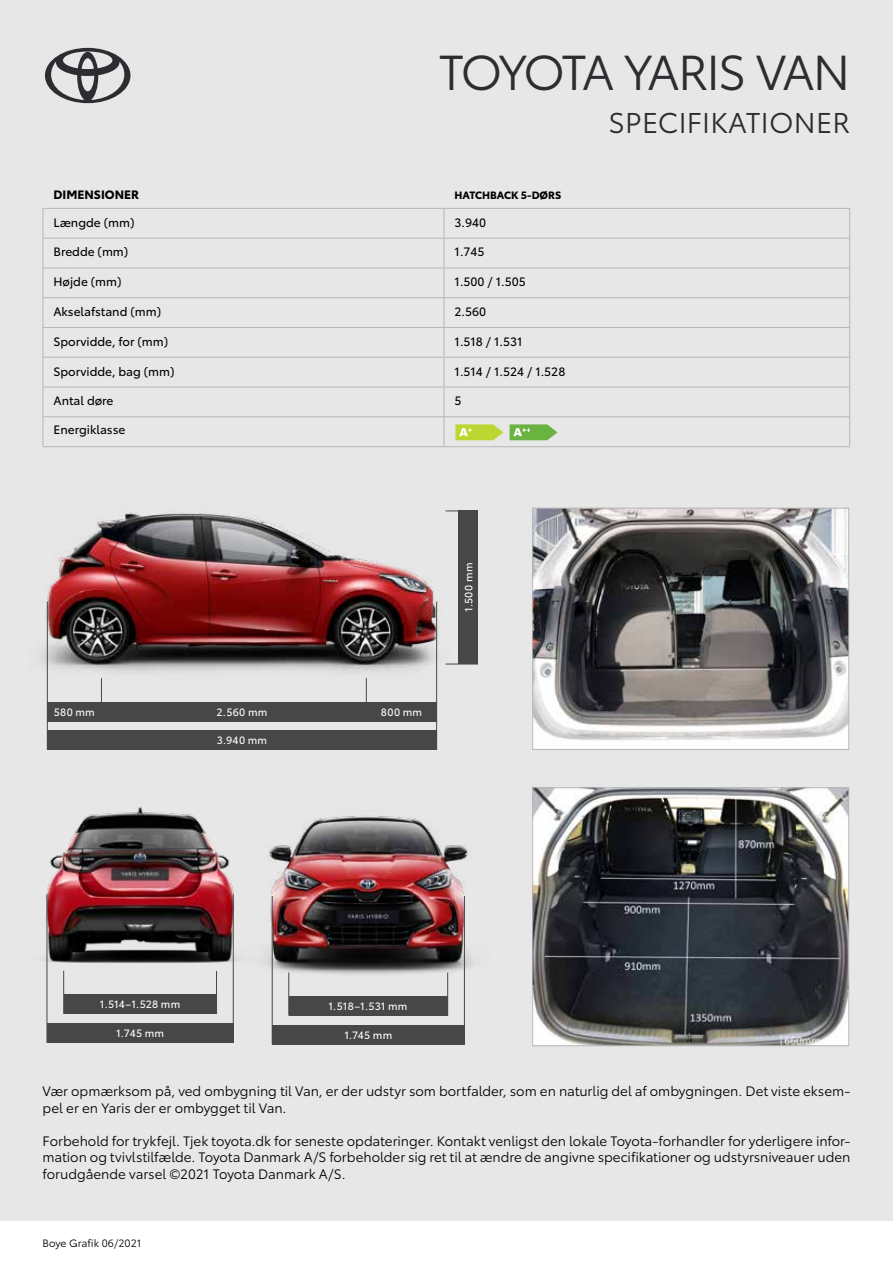
<style>
.page{position:relative;width:893px;height:1263px;background:#fff}
.page>*{position:absolute;margin:0;border:0;box-sizing:border-box;transform-origin:0 0}
.t1{font:48.3px "Toyota Type";letter-spacing:-.075em;color:#2d2c31}
.t2{font:28.2px "Toyota Type";letter-spacing:.01em;color:#2d2c31}
.t3{font:13.5px/16.5px "Toyota Type";letter-spacing:-.005em;color:#000}
.t4{font:12px "Toyota Type";color:#000}
.t5{font:700 12px "Toyota Type";color:#000}
.t6{font:10.5px "Toyota Type";letter-spacing:.015em;color:#fff}
.t7{font:10.5px "Toyota Type";color:#000}
.t8{font:700 10.5px "Toyota Type";color:#000}
</style>
<div class="page">
<div style="left:0;top:0;width:893px;height:1220px;background:#e7e7e7"></div>
<img style="left:41px;top:511px;width:418px;height:239px">
<div style="left:47px;top:702px;width:390px;height:19px;background:#474747"></div>
<div style="left:47px;top:731px;width:390px;height:19px;background:#474747"></div>
<hr style="left:47px;top:601px;width:1px;height:149px;background:#474747">
<hr style="left:101px;top:678px;width:1px;height:43px;background:#474747">
<hr style="left:366px;top:678px;width:1px;height:43px;background:#474747">
<hr style="left:436px;top:601px;width:1px;height:149px;background:#474747">
<div style="left:459px;top:511px;width:19px;height:153px;background:#474747"></div>
<hr style="left:445px;top:664px;width:33px;height:1px;background:#474747">
<hr style="left:445px;top:510px;width:33px;height:1px;background:#474747">
<img style="left:45px;top:806px;width:190px;height:196px">
<div style="left:64px;top:995px;width:152px;height:19px;background:#474747"></div>
<div style="left:47px;top:1023px;width:186px;height:20px;background:#474747"></div>
<img style="left:235px;top:816px;width:238px;height:204px">
<div style="left:289px;top:996px;width:159px;height:19px;background:#474747"></div>
<div style="left:272px;top:1025px;width:193px;height:19px;background:#474747"></div>
<hr style="left:272px;top:896px;width:1px;height:148px;background:#474747">
<hr style="left:288px;top:972px;width:1px;height:43px;background:#474747">
<hr style="left:447px;top:972px;width:1px;height:43px;background:#474747">
<hr style="left:464px;top:896px;width:1px;height:148px;background:#474747">
<hr style="left:47px;top:894px;width:1px;height:149px;background:#474747">
<hr style="left:63px;top:971px;width:1px;height:43px;background:#474747">
<hr style="left:216px;top:971px;width:1px;height:43px;background:#474747">
<hr style="left:233px;top:894px;width:1px;height:149px;background:#474747">
<img style="left:535px;top:510px;width:312px;height:237px">
<div style="left:533px;top:508px;width:316px;height:241px;border:1px solid #b6b6b6"></div>
<img style="left:535px;top:790px;width:312px;height:254px">
<div style="left:533px;top:788px;width:316px;height:258px;border:1px solid #b6b6b6"></div>
<svg style="left:45px;top:48px;width:85px;height:55px"></svg>
<svg style="left:510px;top:424px;width:48px;height:16px"></svg>
<svg style="left:455px;top:424px;width:48px;height:16px"></svg>
<hr style="left:43px;top:208px;width:401px;height:1px;background:#b6b6b6">
<hr style="left:444px;top:208px;width:406px;height:1px;background:#b6b6b6">
<hr style="left:43px;top:238px;width:401px;height:1px;background:#b6b6b6">
<hr style="left:444px;top:387px;width:406px;height:1px;background:#b6b6b6">
<hr style="left:444px;top:416px;width:406px;height:1px;background:#b6b6b6">
<hr style="left:444px;top:446px;width:406px;height:1px;background:#b6b6b6">
<hr style="left:43px;top:268px;width:401px;height:1px;background:#b6b6b6">
<hr style="left:43px;top:297px;width:401px;height:1px;background:#b6b6b6">
<hr style="left:43px;top:327px;width:401px;height:1px;background:#b6b6b6">
<hr style="left:43px;top:357px;width:401px;height:1px;background:#b6b6b6">
<hr style="left:43px;top:387px;width:401px;height:1px;background:#b6b6b6">
<hr style="left:43px;top:416px;width:401px;height:1px;background:#b6b6b6">
<svg style="left:43px;top:209px;width:1px;height:237px"></svg>
<hr style="left:43px;top:446px;width:401px;height:1px;background:#b6b6b6">
<hr style="left:444px;top:238px;width:406px;height:1px;background:#b6b6b6">
<hr style="left:444px;top:268px;width:406px;height:1px;background:#b6b6b6">
<hr style="left:444px;top:297px;width:406px;height:1px;background:#b6b6b6">
<hr style="left:444px;top:327px;width:406px;height:1px;background:#b6b6b6">
<hr style="left:444px;top:357px;width:406px;height:1px;background:#b6b6b6">
<svg style="left:444px;top:209px;width:1px;height:237px"></svg>
<svg style="left:849px;top:209px;width:1px;height:237px"></svg>
<h1 class="t1" style="left:439px;top:37px;width:413px">TOYOTA YARIS VAN</h1>
<h2 class="t2" style="left:608px;top:102px;width:243px">SPECIFIKATIONER</h2>
<p class="t5" style="left:54px;top:185px;width:87px">DIMENSIONER</p>
<p class="t8" style="left:455px;top:187px;width:108px">HATCHBACK 5-DØRS</p>
<p class="t4" style="left:54px;top:213px;width:82px">Længde (mm)</p>
<p class="t4" style="left:455px;top:213px;width:33px">3.940</p>
<p class="t4" style="left:54px;top:243px;width:76px">Bredde (mm)</p>
<p class="t4" style="left:455px;top:243px;width:32px">1.745</p>
<p class="t4" style="left:54px;top:273px;width:70px">Højde (mm)</p>
<p class="t4" style="left:455px;top:273px;width:73px">1.500 / 1.505</p>
<p class="t4" style="left:54px;top:303px;width:109px">Akselafstand (mm)</p>
<p class="t4" style="left:455px;top:303px;width:33px">2.560</p>
<p class="t4" style="left:54px;top:332px;width:116px">Sporvidde, for (mm)</p>
<p class="t4" style="left:455px;top:332px;width:69px">1.518 / 1.531</p>
<p class="t4" style="left:54px;top:362px;width:123px">Sporvidde, bag (mm)</p>
<p class="t4" style="left:455px;top:362px;width:112px">1.514 / 1.524 / 1.528</p>
<p class="t4" style="left:54px;top:392px;width:61px">Antal døre</p>
<p class="t4" style="left:455px;top:392px;width:9px">5</p>
<p class="t4" style="left:54px;top:421px;width:73px">Energiklasse</p>
<p class="t6" style="left:54px;top:704px;width:42px">580 mm</p>
<p class="t6" style="left:381px;top:704px;width:43px">800 mm</p>
<p class="t6" style="left:217px;top:704px;width:52px">2.560 mm</p>
<p class="t6" style="left:217px;top:732px;width:52px">3.940 mm</p>
<p class="t6" style="left:461px;top:612px;width:51px;rotate:-90deg">1.500 mm</p>
<p class="t6" style="left:100px;top:997px;width:82px">1.514–1.528 mm</p>
<p class="t6" style="left:116px;top:1025px;width:49px">1.745 mm</p>
<p class="t6" style="left:329px;top:998px;width:81px">1.518–1.531 mm</p>
<p class="t6" style="left:344px;top:1027px;width:49px">1.745 mm</p>
<p class="t3" style="left:43px;top:1082px;width:809px">Vær opmærksom på, ved ombygning til Van, er der udstyr som bortfalder, som en naturlig del af ombygningen. Det viste eksem&shy;pel er en Yaris der er ombygget til Van.</p>
<p class="t3" style="left:43px;top:1132px;width:809px;text-align:justify">Forbehold for trykfejl. Tjek toyota.dk for seneste opdateringer. Kontakt venligst den lokale Toyota-forhandler for yderligere infor&shy;mation og tvivlstilfælde. Toyota Danmark A/S forbeholder sig ret til at ændre de angivne specifikationer og udstyrsniveauer uden forudgående varsel ©2021 Toyota Danmark A/S.</p>
<p class="t7" style="left:43px;top:1235px;width:101px">Boye Grafik 06/2021</p>
</div>
